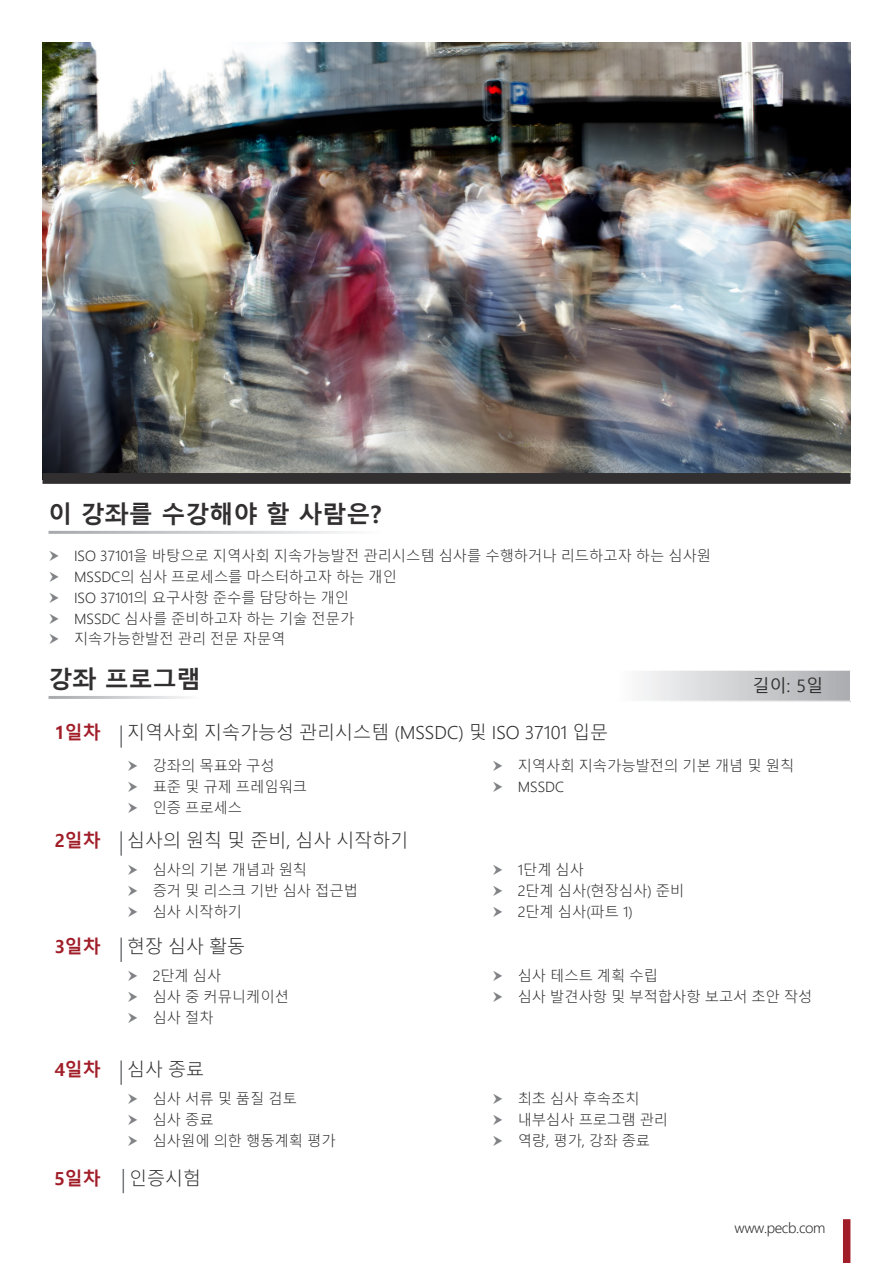
<style>
.page{position:relative;width:893px;height:1263px;background:#fff}
.page>*{position:absolute;margin:0;border:0;box-sizing:border-box;transform-origin:0 0}
.t1{font:700 24px "Malgun Gothic";color:#312f30}
.t2{font:300 18px "Malgun Gothic";color:#312f30}
.t3{font:700 18px "Malgun Gothic";color:#a11e29}
.t4{font:17.25px "Malgun Gothic";color:#312f30}
.Bullet_Points{font:300 14.25px "Malgun Gothic";color:#312f30}
.Bullet_Points-2{font:300 14.25px "Malgun Gothic";letter-spacing:-.025em;color:#312f30}
</style>
<div class="page">
<img style="left:43px;top:43px;width:807px;height:430px">
<svg style="left:43px;top:473px;width:807px;height:11px;background:#333132"></svg>
<svg style="left:642px;top:671px;width:208px;height:30px;background:#cfd0d2"></svg>
<hr style="left:120px;top:725px;width:2px;height:23px;background:#76787b">
<hr style="left:120px;top:831px;width:2px;height:25px;background:#76787b">
<hr style="left:120px;top:938px;width:2px;height:24px;background:#76787b">
<hr style="left:120px;top:1060px;width:2px;height:25px;background:#76787b">
<svg style="left:123px;top:1169px;width:1px;height:24px"></svg>
<div style="left:843px;top:1219px;width:7px;height:44px;background:#a11e29"></div>
<p class="t1" style="left:49px;top:500px;width:334px">이 강좌를 수강해야 할 사람은?</p>
<p class="Bullet_Points" style="left:74px;top:548px;width:639px">ISO 37101을 바탕으로 지역사회 지속가능발전 관리시스템 심사를 수행하거나 리드하고자 하는 심사원</p>
<p class="Bullet_Points" style="left:74px;top:569px;width:325px">MSSDC의 심사 프로세스를 마스터하고자 하는 개인</p>
<p class="Bullet_Points" style="left:74px;top:589px;width:277px">ISO 37101의 요구사항 준수를 담당하는 개인</p>
<p class="Bullet_Points" style="left:74px;top:610px;width:282px">MSSDC 심사를 준비하고자 하는 기술 전문가</p>
<p class="Bullet_Points" style="left:74px;top:631px;width:213px">지속가능한발전 관리 전문 자문역</p>
<p class="t1" style="left:49px;top:665px;width:154px">강좌 프로그램</p>
<p class="t4" style="left:752px;top:676px;width:73px">길이: 5일</p>
<p class="t3" style="left:55px;top:722px;width:48px">1일차</p>
<p class="t2" style="left:127px;top:722px;width:483px">지역사회 지속가능성 관리시스템 (MSSDC) 및 ISO 37101 입문</p>
<p class="Bullet_Points" style="left:153px;top:758px;width:124px">강좌의 목표와 구성</p>
<p class="Bullet_Points" style="left:153px;top:778px;width:156px">표준 및 규제 프레임워크</p>
<p class="Bullet_Points" style="left:153px;top:799px;width:91px">인증 프로세스</p>
<p class="Bullet_Points" style="left:518px;top:758px;width:278px">지역사회 지속가능발전의 기본 개념 및 원칙</p>
<p class="Bullet_Points" style="left:518px;top:778px;width:48px">MSSDC</p>
<p class="t3" style="left:55px;top:830px;width:48px">2일차</p>
<p class="t2" style="left:127px;top:830px;width:283px">심사의 원칙 및 준비, 심사 시작하기</p>
<p class="Bullet_Points" style="left:153px;top:861px;width:156px">심사의 기본 개념과 원칙</p>
<p class="Bullet_Points" style="left:153px;top:882px;width:207px">증거 및 리스크 기반 심사 접근법</p>
<p class="Bullet_Points" style="left:153px;top:903px;width:91px">심사 시작하기</p>
<p class="t3" style="left:55px;top:936px;width:48px">3일차</p>
<p class="t2" style="left:127px;top:936px;width:120px">현장 심사 활동</p>
<p class="Bullet_Points" style="left:153px;top:968px;width:70px">2단계 심사</p>
<p class="Bullet_Points" style="left:153px;top:988px;width:138px">심사 중 커뮤니케이션</p>
<p class="Bullet_Points" style="left:153px;top:1009px;width:63px">심사 절차</p>
<p class="t3" style="left:55px;top:1059px;width:48px">4일차</p>
<p class="t2" style="left:127px;top:1059px;width:79px">심사 종료</p>
<p class="Bullet_Points" style="left:153px;top:1091px;width:146px">심사 서류 및 품질 검토</p>
<p class="Bullet_Points" style="left:153px;top:1111px;width:63px">심사 종료</p>
<p class="Bullet_Points" style="left:153px;top:1132px;width:185px">심사원에 의한 행동계획 평가</p>
<p class="t3" style="left:55px;top:1167px;width:48px">5일차</p>
<p class="t2" style="left:129px;top:1168px;width:73px">인증시험</p>
<p class="Bullet_Points" style="left:518px;top:861px;width:68px">1단계 심사</p>
<p class="Bullet_Points" style="left:518px;top:882px;width:168px">2단계 심사(현장심사) 준비</p>
<p class="Bullet_Points" style="left:518px;top:903px;width:117px">2단계 심사(파트 1)</p>
<p class="Bullet_Points" style="left:518px;top:968px;width:142px">심사 테스트 계획 수립</p>
<p class="Bullet_Points" style="left:518px;top:988px;width:296px">심사 발견사항 및 부적합사항 보고서 초안 작성</p>
<p class="Bullet_Points" style="left:518px;top:1091px;width:124px">최초 심사 후속조치</p>
<p class="Bullet_Points" style="left:518px;top:1111px;width:152px">내부심사 프로그램 관리</p>
<p class="Bullet_Points" style="left:518px;top:1132px;width:134px">역량, 평가, 강좌 종료</p>
<p class="Bullet_Points-2" style="left:735px;top:1219px;width:92px">www.pecb.com</p>
</div>
